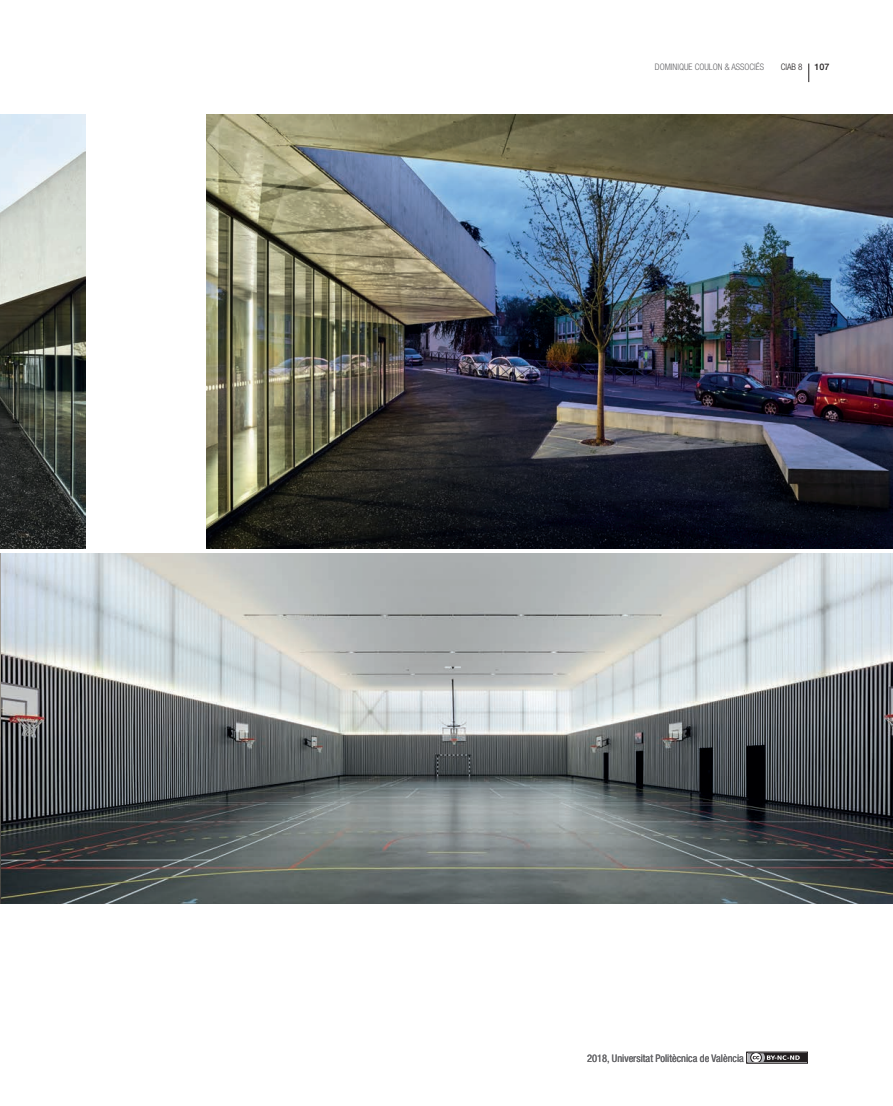
<style>
.page{position:relative;width:893px;height:1106px;background:#fff}
.page>*{position:absolute;margin:0;border:0;box-sizing:border-box;transform-origin:0 0}
.t1{font:condensed 10.5px "Helvetica Neue LT Std";color:#636366}
.t2{font:300 condensed 9px "Helvetica Neue LT Std";color:#636366}
.t3{font:300 condensed 9px "Helvetica Neue LT Std";color:#231f20}
.t4{font:500 9px "Helvetica Neue LT Std";color:#231f20}
</style>
<div class="page">
<svg style="left:808px;top:64px;width:1px;height:18px"></svg>
<div style="left:746px;top:1051px;width:62px;height:12px;border:1px solid #231f20"></div>
<div style="left:748px;top:1053px;width:58px;height:8px;background:#231f20"></div>
<svg style="left:748px;top:1053px;width:52px;height:8px"></svg>
<img style="left:0;top:553px;width:893px;height:350px">
<img style="left:207px;top:115px;width:686px;height:434px">
<img style="left:0;top:115px;width:85px;height:434px">
<p class="t2" style="left:655px;top:62px;width:111px">DOMINIQUE COULON &amp; ASSOCIÉS</p>
<p class="t3" style="left:781px;top:62px;width:23px">CIAB 8</p>
<p class="t4" style="left:814px;top:62px;width:17px">107</p>
<p class="t1" style="left:587px;top:1051px;width:158px">2018, Universitat Politècnica de València</p>
</div>
